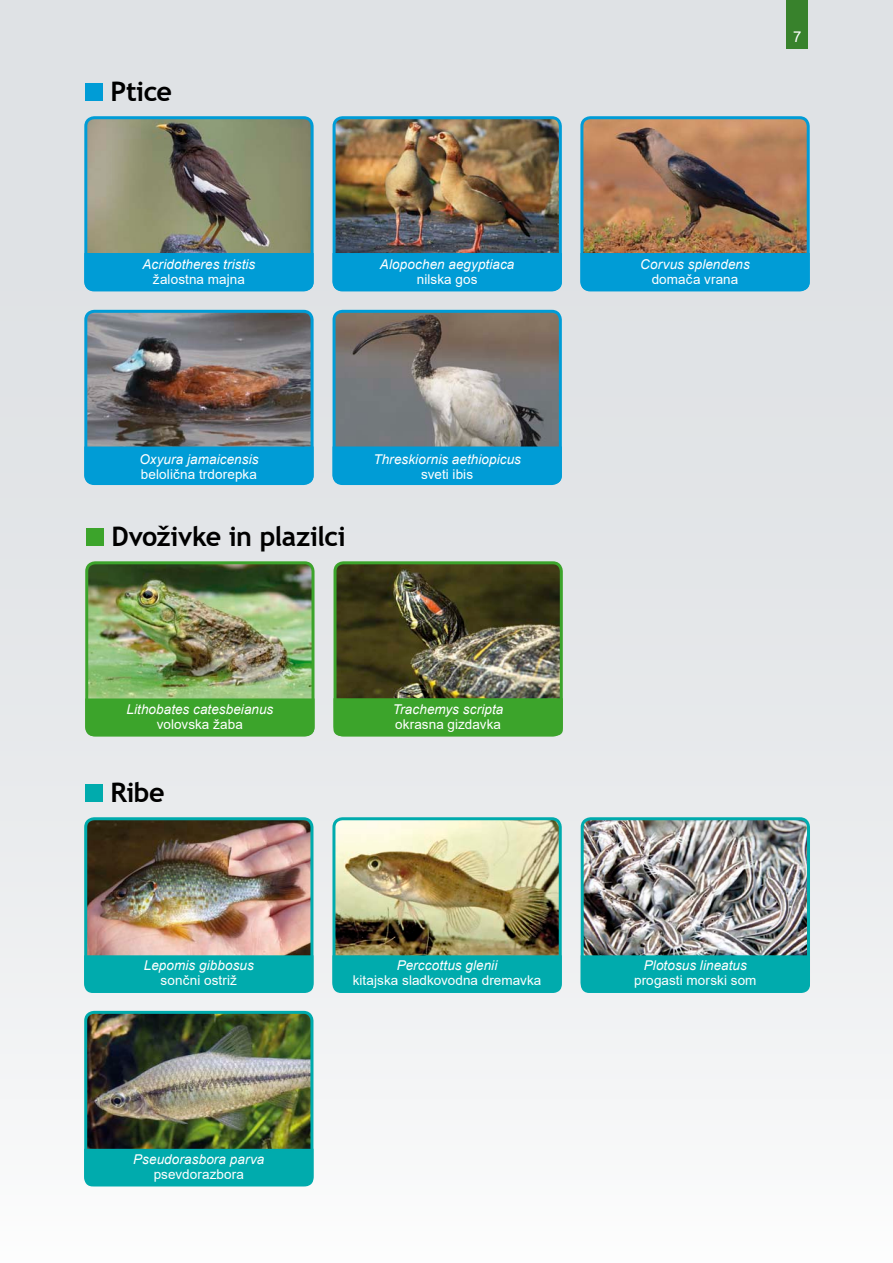
<style>
.page{position:relative;width:893px;height:1263px;background:#fff}
.page>*{position:absolute;margin:0;border:0;box-sizing:border-box;transform-origin:0 0}
.t1{font:700 27px "Trebuchet MS";letter-spacing:-.02em;color:#000}
.t2{font:15px "Arial";color:#fff}
.t3{font:italic 13.5px "Arial";letter-spacing:.005em;color:#fff}
.t4{font:13.5px "Arial";letter-spacing:.005em;color:#fff}
</style>
<div class="page">
<div style="left:0;top:0;width:893px;height:1263px;background:linear-gradient(to bottom,#d8dce0,#f6f7f8)"></div>
<div style="left:86px;top:84px;width:17px;height:17px;background:#009cd6"></div>
<div style="left:86px;top:785px;width:17px;height:17px;background:#00abad"></div>
<div style="left:87px;top:529px;width:17px;height:17px;background:#3ca42b"></div>
<div style="left:787px;top:0;width:21px;height:49px;background:#38822c"></div>
<img style="left:337px;top:565px;width:222px;height:133px">
<div style="left:333px;top:561px;width:230px;height:175px;border:3px solid #3ca42b;border-radius:9px"></div>
<img style="left:88px;top:120px;width:222px;height:133px">
<div style="left:84px;top:116px;width:230px;height:175px;border:3px solid #009cd6;border-radius:9px"></div>
<div style="left:84px;top:253px;width:230px;height:38px;background:#009cd6"></div>
<img style="left:88px;top:819px;width:224px;height:136px">
<div style="left:84px;top:817px;width:229px;height:175px;border:3px solid #00abad;border-radius:9px"></div>
<div style="left:84px;top:955px;width:229px;height:38px;background:#00abad"></div>
<img style="left:86px;top:311px;width:226px;height:135px">
<div style="left:84px;top:310px;width:230px;height:175px;border:3px solid #009cd6;border-radius:9px"></div>
<div style="left:84px;top:446px;width:230px;height:38px;background:#009cd6"></div>
<img style="left:86px;top:1012px;width:226px;height:137px">
<div style="left:84px;top:1011px;width:229px;height:175px;border:3px solid #00abad;border-radius:9px"></div>
<div style="left:84px;top:1149px;width:229px;height:37px;background:#00abad"></div>
<img style="left:89px;top:565px;width:222px;height:133px">
<div style="left:85px;top:561px;width:230px;height:175px;border:3px solid #3ca42b;border-radius:9px"></div>
<div style="left:85px;top:698px;width:230px;height:38px;background:#3ca42b"></div>
<img style="left:337px;top:120px;width:221px;height:133px">
<div style="left:333px;top:116px;width:229px;height:175px;border:3px solid #009cd6;border-radius:9px"></div>
<div style="left:333px;top:253px;width:229px;height:38px;background:#009cd6"></div>
<img style="left:336px;top:821px;width:222px;height:134px">
<div style="left:332px;top:817px;width:230px;height:175px;border:3px solid #00abad;border-radius:9px"></div>
<div style="left:332px;top:955px;width:230px;height:38px;background:#00abad"></div>
<img style="left:334px;top:311px;width:226px;height:135px">
<div style="left:333px;top:310px;width:229px;height:175px;border:3px solid #009cd6;border-radius:9px"></div>
<div style="left:333px;top:446px;width:229px;height:38px;background:#009cd6"></div>
<div style="left:333px;top:698px;width:230px;height:38px;background:#3ca42b"></div>
<img style="left:584px;top:120px;width:222px;height:133px">
<div style="left:580px;top:116px;width:230px;height:175px;border:3px solid #009cd6;border-radius:9px"></div>
<div style="left:580px;top:253px;width:230px;height:38px;background:#009cd6"></div>
<img style="left:582px;top:819px;width:224px;height:136px">
<div style="left:581px;top:817px;width:229px;height:175px;border:3px solid #00abad;border-radius:9px"></div>
<div style="left:581px;top:955px;width:229px;height:38px;background:#00abad"></div>
<h1 class="t1" style="left:110px;top:74px;width:63px">Ptice</h1>
<p class="t3" style="left:143px;top:256px;width:114px">Acridotheres tristis</p>
<p class="t4" style="left:153px;top:270px;width:93px">žalostna majna</p>
<p class="t3" style="left:380px;top:256px;width:136px">Alopochen aegyptiaca</p>
<p class="t4" style="left:417px;top:270px;width:62px">nilska gos</p>
<p class="t3" style="left:139px;top:450px;width:121px">Oxyura jamaicensis</p>
<p class="t4" style="left:141px;top:464px;width:117px">belolična trdorepka</p>
<h1 class="t1" style="left:112px;top:519px;width:236px">Dvoživke in plazilci</h1>
<p class="t3" style="left:373px;top:450px;width:149px">Threskiornis aethiopicus</p>
<p class="t4" style="left:421px;top:464px;width:53px">sveti ibis</p>
<p class="t3" style="left:126px;top:701px;width:148px">Lithobates catesbeianus</p>
<p class="t4" style="left:157px;top:715px;width:88px">volovska žaba</p>
<h1 class="t1" style="left:110px;top:775px;width:56px">Ribe</h1>
<p class="t3" style="left:393px;top:701px;width:112px">Trachemys scripta</p>
<p class="t4" style="left:395px;top:715px;width:107px">okrasna gizdavka</p>
<p class="t3" style="left:144px;top:957px;width:111px">Lepomis gibbosus</p>
<p class="t4" style="left:161px;top:971px;width:78px">sončni ostriž</p>
<p class="t3" style="left:397px;top:957px;width:102px">Perccottus glenii</p>
<p class="t4" style="left:353px;top:971px;width:190px">kitajska sladkovodna dremavka</p>
<p class="t3" style="left:133px;top:1151px;width:133px">Pseudorasbora parva</p>
<p class="t4" style="left:154px;top:1165px;width:92px">psevdorazbora</p>
<p class="t2" style="left:793px;top:26px;width:10px">7</p>
<p class="t3" style="left:640px;top:256px;width:111px">Corvus splendens</p>
<p class="t4" style="left:652px;top:270px;width:88px">domača vrana</p>
<p class="t3" style="left:644px;top:957px;width:104px">Plotosus lineatus</p>
<p class="t4" style="left:634px;top:971px;width:124px">progasti morski som</p>
</div>
